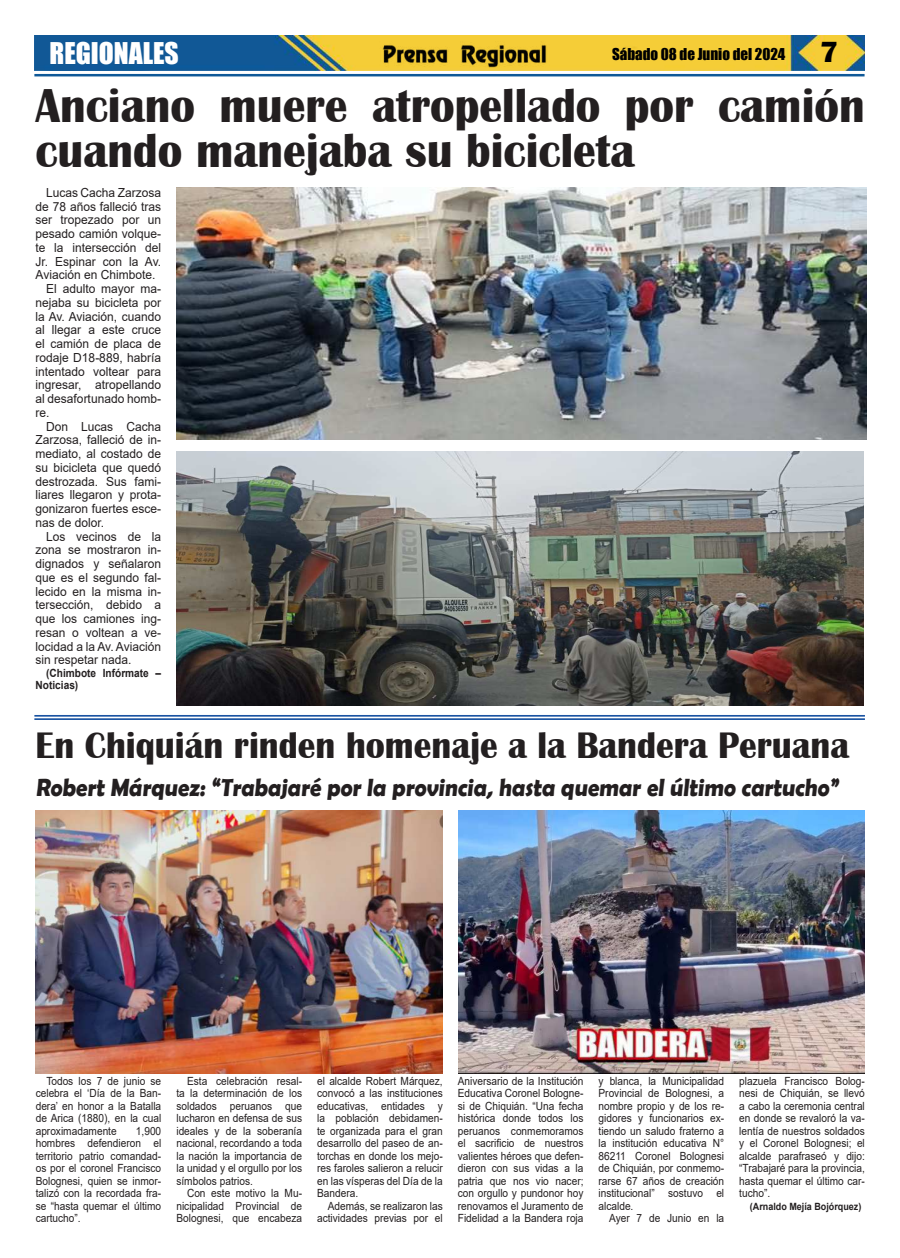
<style>
.page{position:relative;width:900px;height:1258px;background:#fff}
.page>*{position:absolute;margin:0;border:0;box-sizing:border-box;transform-origin:0 0}
.t1{font:700 49px/45px "Britannic";color:#231f20;scale:.93 1}
.t2{font:700 38px "Britannic";color:#231f20;scale:.93 1}
.t3{font:27.5px "Impact";color:#fff}
.t4{font:700 25px "Berlin Sans FB Demi";color:#231f20;scale:.91 1}
.t5{font:15px "Impact";color:#000}
.t6{font:12.5px "Arial";color:#231f20;scale:.96 1}
.t7{font:11.25px/12.5px "Arial";color:#231f20;text-align:justify;scale:.9 1}
.t8{font:700 11.25px/12.5px "Arial";color:#231f20;scale:.9 1}
.t9{font:700 10px "Arial";color:#231f20;scale:.9 1}
.s1{font-family:"Britannic";font-weight:700;font-size:30px}
</style>
<div class="page">
<img style="left:34px;top:35px;width:831px;height:35px">
<hr style="left:34px;top:74px;width:831px;height:2px;background:#0f5998">
<img style="left:380px;top:41px;width:169px;height:27px">
<img style="left:176px;top:452px;width:688px;height:253px">
<img style="left:36px;top:810px;width:406px;height:263px">
<img style="left:458px;top:810px;width:407px;height:263px">
<hr style="left:34px;top:715px;width:831px;height:2px;background:#1a53a2">
<hr style="left:34px;top:718px;width:831px;height:2px;background:#1a53a2">
<img style="left:176px;top:188px;width:690px;height:251px">
<h3 class="t3" style="left:50px;top:38px;width:131px">REGIONALES</h3>
<h3 class="t5" style="left:612px;top:46px;width:228px">Sábado 08 de Junio del 2024 <span class="s1">7</span></h3>
<h1 class="t1" style="left:35px;top:87px;width:893px">Anciano muere atropellado por camión cuando manejaba su bicicleta</h1>
<p class="t6" style="left:46px;top:188px;width:121px">Lucas Cacha Zarzosa</p>
<p class="t6" style="left:36px;top:202px;width:132px">de 78 años falleció tras</p>
<p class="t6" style="left:36px;top:215px;width:132px">ser tropezado por un</p>
<p class="t6" style="left:36px;top:229px;width:132px">pesado camión volque-</p>
<p class="t6" style="left:36px;top:243px;width:132px">te la intersección del</p>
<p class="t6" style="left:36px;top:257px;width:132px">Jr. Espinar con la Av.</p>
<p class="t6" style="left:36px;top:270px;width:126px">Aviación en Chimbote.</p>
<p class="t6" style="left:46px;top:284px;width:121px">El adulto mayor ma-</p>
<p class="t6" style="left:36px;top:298px;width:132px">nejaba su bicicleta por</p>
<p class="t6" style="left:36px;top:312px;width:132px">la Av. Aviación, cuando</p>
<p class="t6" style="left:36px;top:325px;width:132px">al llegar a este cruce</p>
<p class="t6" style="left:36px;top:339px;width:132px">el camión de placa de</p>
<p class="t6" style="left:36px;top:353px;width:132px">rodaje D18-889, habría</p>
<p class="t6" style="left:36px;top:367px;width:132px">intentado voltear para</p>
<p class="t6" style="left:36px;top:380px;width:132px">ingresar, atropellando</p>
<p class="t6" style="left:36px;top:394px;width:132px">al desafortunado homb-</p>
<p class="t6" style="left:36px;top:408px;width:16px">re.</p>
<p class="t6" style="left:46px;top:422px;width:121px">Don Lucas Cacha</p>
<p class="t6" style="left:36px;top:435px;width:132px">Zarzosa, falleció de in-</p>
<p class="t6" style="left:36px;top:449px;width:132px">mediato, al costado de</p>
<p class="t6" style="left:36px;top:463px;width:132px">su bicicleta que quedó</p>
<p class="t6" style="left:36px;top:477px;width:132px">destrozada. Sus fami-</p>
<p class="t6" style="left:36px;top:490px;width:132px">liares llegaron y prota-</p>
<p class="t6" style="left:36px;top:504px;width:132px">gonizaron fuertes esce-</p>
<p class="t6" style="left:36px;top:518px;width:73px">nas de dolor.</p>
<p class="t6" style="left:46px;top:532px;width:121px">Los vecinos de la</p>
<p class="t6" style="left:36px;top:545px;width:132px">zona se mostraron in-</p>
<p class="t6" style="left:36px;top:559px;width:132px">dignados y señalaron</p>
<p class="t6" style="left:36px;top:573px;width:132px">que es el segundo fal-</p>
<p class="t6" style="left:36px;top:587px;width:132px">lecido en la misma in-</p>
<p class="t6" style="left:36px;top:600px;width:132px">tersección, debido a</p>
<p class="t6" style="left:36px;top:614px;width:132px">que los camiones ing-</p>
<p class="t6" style="left:36px;top:628px;width:132px">resan o voltean a ve-</p>
<p class="t6" style="left:36px;top:642px;width:132px">locidad a la Av. Aviación</p>
<p class="t6" style="left:36px;top:655px;width:102px">sin respetar nada.</p>
<p class="t8" style="left:36px;top:668px;width:141px;text-indent:11px">(Chimbote Infórmate –<br>Noticias)</p>
<h2 class="t2" style="left:36px;top:732px;width:876px">En Chiquián rinden homenaje a la Bandera Peruana</h2>
<h3 class="t4" style="left:36px;top:773px;width:887px">Robert Márquez: “Trabajaré por la provincia, hasta quemar el último cartucho”</h3>
<p class="t7" style="left:36px;top:1076px;width:141px;text-indent:11px">Todos los 7 de junio se celebra el ‘Día de la Ban&shy;dera’ en honor a la Batalla de Arica (1880), en la cual aproximadamente</p>
<p class="t7" style="left:36px;top:1126px;width:141px;text-indent:100px">1,900 hombres defendieron el territorio patrio comandad&shy;os por el coronel Francisco Bolognesi, quien se inmor&shy;talizó con la recordada fra&shy;se “hasta quemar el último cartucho”.</p>
<p class="t7" style="left:176px;top:1076px;width:141px;text-indent:11px">Esta celebración resal&shy;ta la determinación de los soldados peruanos que lucharon en defensa de sus ideales y de la soberanía nacional, recordando a toda la nación la importancia de la unidad y el orgullo por los símbolos patrios.</p>
<p class="t7" style="left:176px;top:1188px;width:141px;text-indent:11px">Con este motivo la Mu&shy;nicipalidad Provincial de Bolognesi, que encabeza</p>
<p class="t7" style="left:317px;top:1076px;width:141px">el alcalde Robert Márquez, convocó a las instituciones educativas, entidades y la población debidamen&shy;te organizada para el gran desarrollo del paseo de an&shy;torchas en donde los mejo&shy;res faroles salieron a relucir en las vísperas del Día de la Bandera.</p>
<p class="t7" style="left:317px;top:1201px;width:141px;text-align:right">Además, se realizaron las actividades previas por el</p>
<p class="t7" style="left:458px;top:1076px;width:141px">Aniversario de la Institución Educativa Coronel Bologne&shy;si de Chiquián. “Una fecha histórica donde todos los peruanos conmemoramos el sacri昀椀cio de nuestros valientes héroes que defen&shy;dieron con sus vidas a la patria que nos vio nacer; con orgullo y pundonor hoy renovamos el Juramento de Fidelidad a la Bandera roja</p>
<p class="t7" style="left:599px;top:1076px;width:141px">y blanca, la Municipalidad Provincial de Bolognesi, a nombre propio y de los re&shy;gidores y funcionarios ex&shy;tiendo un saludo fraterno a la institución educativa N° 86211 Coronel Bolognesi de Chiquián, por conmemo&shy;rarse 67 años de creación institucional” sostuvo el alcalde.</p>
<p class="t7" style="left:609px;top:1213px;width:129px">Ayer 7 de Junio en la</p>
<p class="t7" style="left:739px;top:1076px;width:141px">plazuela Francisco Bolog&shy;nesi de Chiquián, se llevó a cabo la ceremonia central en donde se revaloró la va&shy;lentía de nuestros soldados y el Coronel Bolognesi; el alcalde parafraseó y dijo: “Trabajaré para la provincia, hasta quemar el último car&shy;tucho”.</p>
<p class="t9" style="left:750px;top:1202px;width:125px">(Arnaldo Mejía Bojórquez)</p>
</div>
